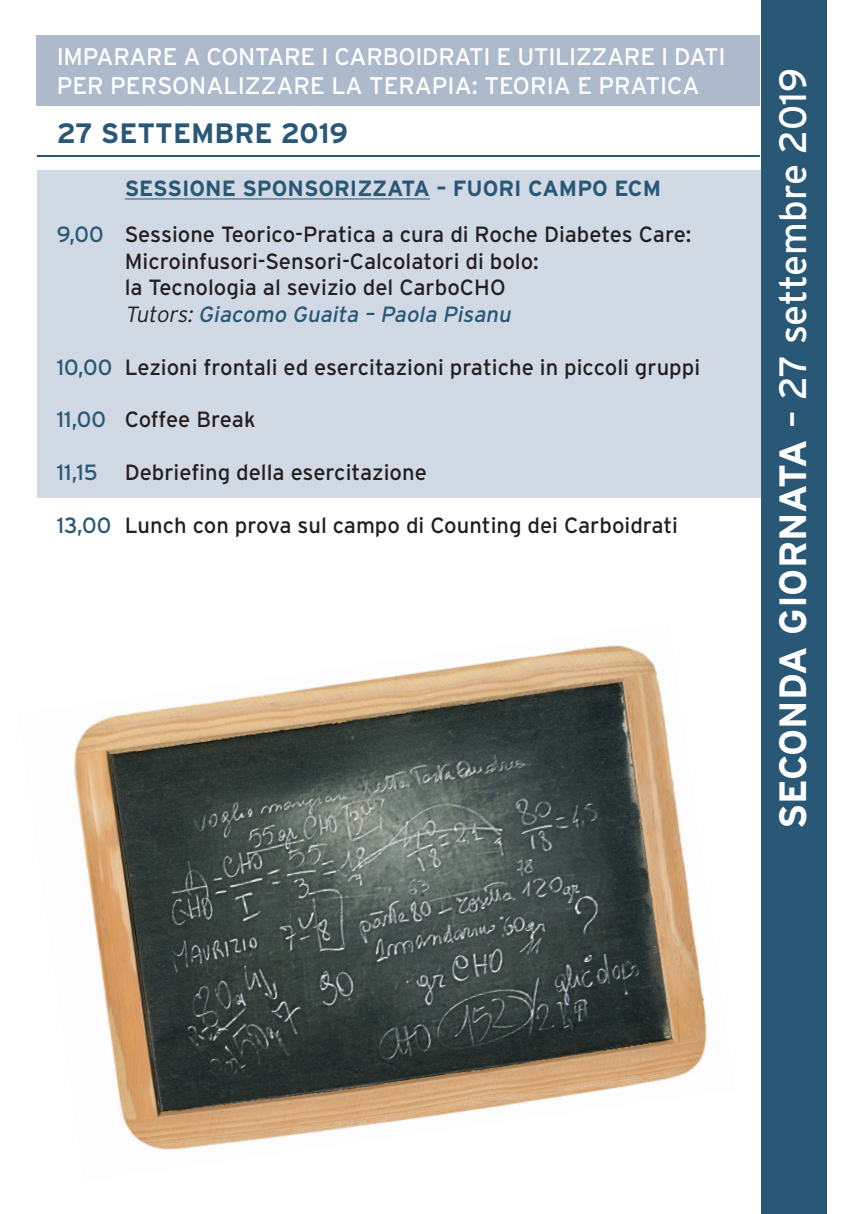
<style>
.page{position:relative;width:862px;height:1214px;background:#fff}
.page>*{position:absolute;margin:0;border:0;box-sizing:border-box;transform-origin:0 0}
.t1{font:38px "Interstate";letter-spacing:-.01em;color:#fff}
.t2{font:700 28px "Interstate";color:#295877}
.t3{font:24px "Interstate";letter-spacing:-.01em;color:#fff}
.t4{font:22px "Interstate";color:#231f20}
.t5{font:700 22px "Interstate";color:#295877}
.nomi{font:italic 22px "Interstate";color:#295877}
.s1{color:#295877}
.s2{font-weight:300;color:#231f20}
.s3{font-weight:700}
</style>
<div class="page">
<div style="left:37px;top:171px;width:724px;height:326px;background:#d1dae4"></div>
<div style="left:37px;top:35px;width:723px;height:71px;background:#adbacc"></div>
<hr style="left:125px;top:199px;width:305px;height:1px;background:#295877">
<div style="left:761px;top:0;width:65px;height:1213px;background:#295877"></div>
<hr style="left:37px;top:155px;width:723px;height:2px;background:#295877">
<img style="left:74px;top:645px;width:633px;height:505px">
<p class="t3" style="left:57px;top:43px;width:670px">IMPARARE A CONTARE I CARBOIDRATI E UTILIZZARE I DATI</p>
<p class="t3" style="left:57px;top:72px;width:644px">PER PERSONALIZZARE LA TERAPIA: TEORIA E PRATICA</p>
<p class="t2" style="left:57px;top:118px;width:293px">27 SETTEMBRE 2019</p>
<p class="t5" style="left:125px;top:176px;width:538px">SESSIONE SPONSORIZZATA – FUORI CAMPO ECM</p>
<p class="t4" style="left:57px;top:222px;width:636px"><span class="s1">9,00</span> Sessione Teorico-Pratica a cura di Roche Diabetes Care:</p>
<p class="t4" style="left:125px;top:249px;width:416px">Microinfusori-Sensori-Calcolatori di bolo:</p>
<p class="t4" style="left:125px;top:275px;width:382px">la Tecnologia al sevizio del CarboCHO</p>
<p class="nomi" style="left:125px;top:301px;width:392px"><span class="s2">Tutors:</span> Giacomo Guaita – Paola Pisanu</p>
<p class="t4" style="left:57px;top:354px;width:645px"><span class="s1">10,00</span> Lezioni frontali ed esercitazioni pratiche in piccoli gruppi</p>
<p class="t4" style="left:57px;top:407px;width:200px"><span class="s1">11,00</span> Coffee Break</p>
<p class="t4" style="left:57px;top:460px;width:372px"><span class="s1">11,15</span> Debriefing della esercitazione</p>
<p class="t4" style="left:57px;top:513px;width:623px"><span class="s1">13,00</span> Lunch con prova sul campo di Counting dei Carboidrati</p>
<p class="t1" style="left:771px;top:828px;width:762px;rotate:-90deg"><span class="s3">SECONDA GIORNATA</span> – 27 settembre 2019</p>
</div>
